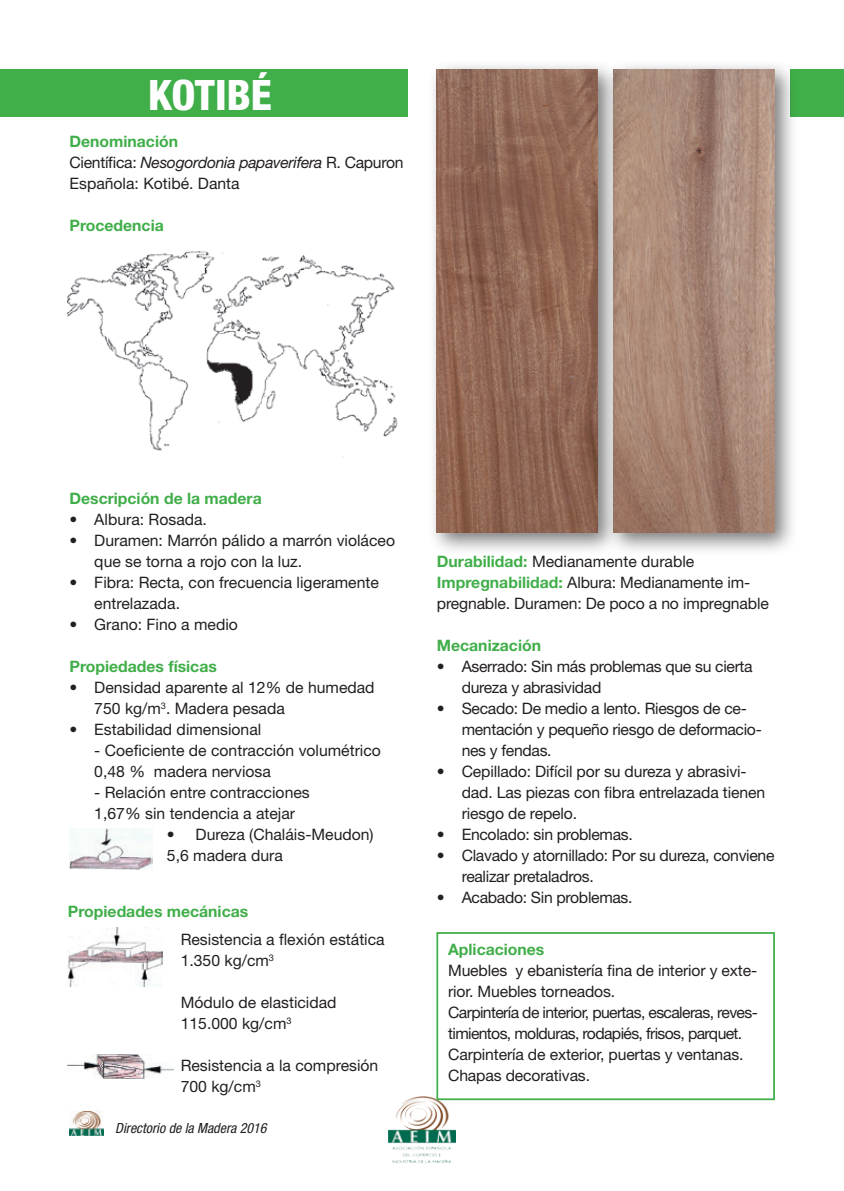
<style>
.page{position:relative;width:844px;height:1191px;background:#fff}
.page>*{position:absolute;margin:0;border:0;box-sizing:border-box;transform-origin:0 0}
.t1{font:800 condensed 42px "Helvetica Neue";color:#fff}
.t2{font:15.75px/21px "Helvetica Neue LT Std";letter-spacing:-.01em;color:#231f20}
.t3{font:700 15.75px "Helvetica Neue LT Std";color:#40ae49}
.t4{font:italic condensed 14px "Helvetica Neue LT Std";color:#231f20}
.s1{font-weight:700;color:#40ae49}
.s2{font-style:italic}
</style>
<div class="page">
<img style="left:388px;top:1096px;width:67px;height:66px">
<img style="left:69px;top:1110px;width:35px;height:25px">
<div style="left:790px;top:69px;width:53px;height:48px;background:#40ae49"></div>
<div style="left:0;top:69px;width:407px;height:48px;background:#40ae49"></div>
<img style="left:68px;top:251px;width:330px;height:207px">
<div style="left:604px;top:60px;width:194px;height:496px;background:#231f20;opacity:.6"></div>
<img style="left:621px;top:69px;width:153px;height:463px">
<div style="left:427px;top:60px;width:194px;height:496px;background:#231f20;opacity:.6"></div>
<img style="left:437px;top:69px;width:160px;height:463px">
<div style="left:436px;top:932px;width:338px;height:168px;border:2px solid #40ae49"></div>
<img style="left:69px;top:828px;width:83px;height:41px">
<img style="left:68px;top:927px;width:94px;height:59px">
<img style="left:68px;top:1054px;width:105px;height:24px">
<hr style="left:843px;top:69px;width:1px;height:48px;background:#40ae49">
<h1 class="t1" style="left:148px;top:69px;width:125px">kotibé</h1>
<p class="t2" style="left:69px;top:131px;width:335px"><span class="s1">Denominación<br></span>Científica: <span class="s2">Nesogordonia papaverifera</span> R. Capuron<br>Española: Kotibé. Danta</p>
<p class="t3" style="left:69px;top:216px;width:96px">Procedencia</p>
<p class="t3" style="left:69px;top:489px;width:194px">Descripción de la madera</p>
<p class="t2" style="left:69px;top:509px;width:139px">• Albura: Rosada.</p>
<p class="t2" style="left:94px;top:530px;width:302px;text-indent:-25px">• Duramen: Marrón pálido a marrón violáceo que se torna a rojo con la luz.</p>
<p class="t2" style="left:94px;top:572px;width:286px;text-indent:-25px">• Fibra: Recta, con frecuencia ligeramente entrelazada.</p>
<p class="t2" style="left:69px;top:614px;width:170px">• Grano: Fino a medio</p>
<p class="t3" style="left:69px;top:657px;width:149px">Propiedades físicas</p>
<p class="t2" style="left:94px;top:677px;width:282px;text-indent:-25px">• Densidad aparente al 12% de humedad<br>750 kg/m<sup>3</sup>. Madera pesada</p>
<p class="t2" style="left:69px;top:719px;width:193px">• Estabilidad dimensional</p>
<p class="t2" style="left:94px;top:740px;width:288px">- Coeficiente de contracción volumétrico<br>0,48 % madera nerviosa</p>
<p class="t2" style="left:94px;top:782px;width:217px">- Relación entre contracciones<br>1,67% sin tendencia a atejar</p>
<p class="t2" style="left:167px;top:824px;width:208px">• Dureza (Chaláis-Meudon)<br>5,6 madera dura</p>
<p class="t3" style="left:68px;top:902px;width:182px">Propiedades mecánicas</p>
<p class="t2" style="left:181px;top:929px;width:205px">Resistencia a flexión estática<br>1.350 kg/cm<sup>3</sup></p>
<p class="t2" style="left:181px;top:992px;width:157px">Módulo de elasticidad<br>115.000 kg/cm<sup>3</sup></p>
<p class="t2" style="left:181px;top:1055px;width:199px">Resistencia a la compresión<br>700 kg/cm<sup>3</sup></p>
<p class="t4" style="left:115px;top:1120px;width:153px">Directorio de la Madera 2016</p>
<p class="t2" style="left:437px;top:551px;width:333px"><span class="s1">Durabilidad:</span> Medianamente durable<br><span class="s1">Impregnabilidad:</span> Albura: Medianamente im&shy;pregnable. Duramen: De poco a no impregnable</p>
<p class="t3" style="left:437px;top:636px;width:106px">Mecanización</p>
<p class="t2" style="left:461px;top:656px;width:292px;text-indent:-25px">• Aserrado: Sin más problemas que su cierta dureza y abrasividad</p>
<p class="t2" style="left:461px;top:698px;width:301px;text-indent:-25px">• Secado: De medio a lento. Riesgos de ce&shy;mentación y pequeño riesgo de deformacio&shy;nes y fendas.</p>
<p class="t2" style="left:461px;top:761px;width:305px;text-indent:-25px">• Cepillado: Difícil por su dureza y abrasivi&shy;dad. Las piezas con fibra entrelazada tienen riesgo de repelo.</p>
<p class="t2" style="left:437px;top:824px;width:197px">• Encolado: sin problemas.</p>
<p class="t2" style="left:461px;top:845px;width:314px;text-indent:-25px">• Clavado y atornillado: Por su dureza, conviene realizar pretaladros.</p>
<p class="t2" style="left:437px;top:887px;width:197px">• Acabado: Sin problemas.</p>
<p class="t3" style="left:448px;top:939px;width:98px">Aplicaciones</p>
<p class="t2" style="left:448px;top:959px;width:311px">Muebles y ebanistería fina de interior y exte&shy;rior. Muebles torneados.<br>Carpintería de interior, puertas, escaleras, reves&shy;timientos, molduras, rodapiés, frisos, parquet.<br>Carpintería de exterior, puertas y ventanas.<br>Chapas decorativas.</p>
</div>
